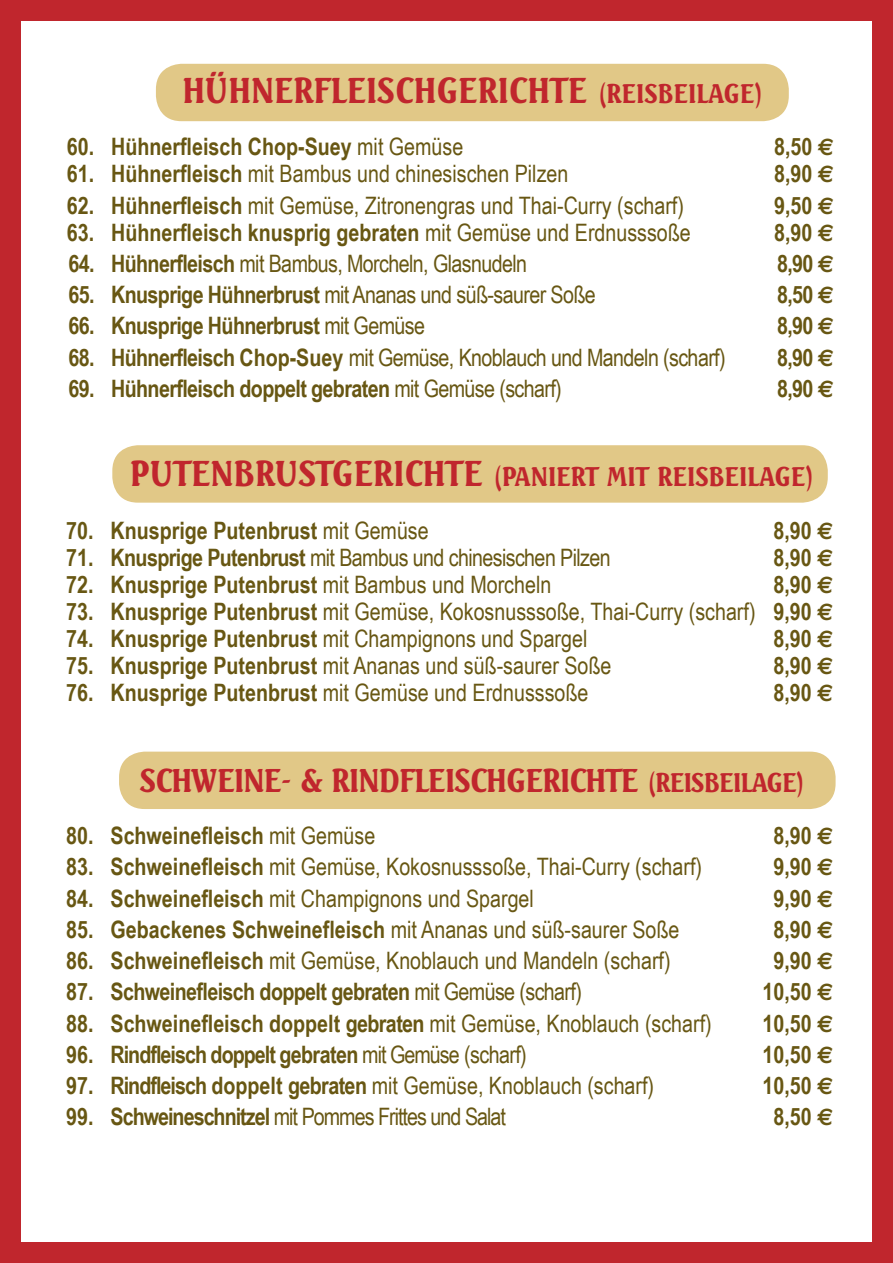
<style>
.page{position:relative;width:893px;height:1263px;background:#c0262d}
.page>*{position:absolute;margin:0;border:0;box-sizing:border-box;transform-origin:0 0}
.t1{font:700 36px "Seagull SB";color:#c0262d}
.t2{font:700 33px "Seagull SB";letter-spacing:-.025em;color:#c0262d}
.t3{font:700 27px "Seagull SB";color:#c0262d}
.t4{font:700 27px "Seagull SB";letter-spacing:-.025em;color:#c0262d}
.t5{font:24px "Arial Narrow";color:#685713}
.t6{font:700 24px "Arial Narrow";color:#685713}
.t7{font:24px "Arial Narrow";letter-spacing:-.025em;color:#685713}
.t8{font:700 24px "Arial Narrow";letter-spacing:-.025em;color:#685713}
.t9{font:700 24px "Arial Narrow";letter-spacing:-.04em;color:#685713}
.t10{font:24px "Arial Narrow";letter-spacing:-.04em;color:#685713}
.s1{font-size:27px}
.s2{font-weight:400}
.s3{font-family:"Euro Sans"}
.s4{font-weight:700}
.s5{font-size:36px}
.s6{font-family:"Euro Sans";font-weight:700}
</style>
<div class="page">
<div style="left:21px;top:21px;width:851px;height:1221px;background:#fff"></div>
<div style="left:112px;top:445px;width:716px;height:58px;background:#e1c887;border-radius:26px"></div>
<div style="left:156px;top:64px;width:633px;height:57px;background:#e1c887;border-radius:26px"></div>
<div style="left:119px;top:752px;width:717px;height:57px;background:#e1c887;border-radius:26px"></div>
<h1 class="t1" style="left:60px;top:70px;width:50px">H</h1>
<h1 class="t1" style="left:205px;top:70px;width:559px">ÜHNERFLEISCHGERICHTE <span class="s1">(REISBEILAGE)</span></h1>
<p class="t6" style="left:67px;top:133px;width:398px">60. Hühnerfleisch Chop-Suey <span class="s2">mit Gemüse</span></p>
<p class="t6" style="left:774px;top:133px;width:61px">8,50 <span class="s3">€</span></p>
<p class="t5" style="left:67px;top:160px;width:503px"><span class="s4">61. Hühnerfleisch</span> mit Bambus und chinesischen Pilzen</p>
<p class="t6" style="left:774px;top:160px;width:61px">8,90 <span class="s3">€</span></p>
<p class="t5" style="left:67px;top:192px;width:619px"><span class="s4">62. Hühnerfleisch</span> mit Gemüse, Zitronengras und Thai-Curry (scharf)</p>
<p class="t6" style="left:774px;top:191px;width:61px">9,50 <span class="s3">€</span></p>
<p class="t6" style="left:67px;top:218px;width:626px">63. Hühnerfleisch knusprig gebraten <span class="s2">mit Gemüse und Erdnusssoße</span></p>
<p class="t6" style="left:774px;top:218px;width:61px">8,90 <span class="s3">€</span></p>
<p class="t7" style="left:69px;top:250px;width:460px"><span class="s4">64. Hühnerfleisch</span> mit Bambus, Morcheln, Glasnudeln</p>
<p class="t6" style="left:777px;top:250px;width:58px">8,90 <span class="s3">€</span></p>
<p class="t7" style="left:69px;top:281px;width:529px"><span class="s4">65. Knusprige Hühnerbrust</span> mit Ananas und süß-saurer Soße</p>
<p class="t6" style="left:777px;top:281px;width:58px">8,50 <span class="s3">€</span></p>
<p class="t8" style="left:69px;top:312px;width:358px">66. Knusprige Hühnerbrust <span class="s2">mit Gemüse</span></p>
<p class="t6" style="left:777px;top:312px;width:58px">8,90 <span class="s3">€</span></p>
<p class="t7" style="left:69px;top:344px;width:659px"><span class="s4">68. Hühnerfleisch Chop-Suey</span> mit Gemüse, Knoblauch und Mandeln (scharf)</p>
<p class="t6" style="left:777px;top:343px;width:58px">8,90 <span class="s3">€</span></p>
<p class="t8" style="left:69px;top:375px;width:495px">69. Hühnerfleisch doppelt gebraten <span class="s2">mit Gemüse (scharf)</span></p>
<p class="t6" style="left:777px;top:375px;width:58px">8,90 <span class="s3">€</span></p>
<p class="t3" style="left:130px;top:461px;width:685px"><span class="s5">PUTENBRUSTGERICHTE</span> (PANIERT MIT REISBEILAGE)</p>
<p class="t6" style="left:66px;top:516px;width:364px">70. Knusprige Putenbrust <span class="s2">mit Gemüse</span></p>
<p class="t6" style="left:773px;top:516px;width:61px">8,90 <span class="s3">€</span></p>
<p class="t7" style="left:66px;top:543px;width:546px"><span class="s4">71. Knusprige Putenbrust</span> mit Bambus und chinesischen Pilzen</p>
<p class="t6" style="left:773px;top:543px;width:61px">8,90 <span class="s3">€</span></p>
<p class="t6" style="left:66px;top:570px;width:487px">72. Knusprige Putenbrust <span class="s2">mit Bambus und Morcheln</span></p>
<p class="t6" style="left:773px;top:570px;width:61px">8,90 <span class="s3">€</span></p>
<p class="t5" style="left:66px;top:597px;width:769px"><span class="s4">73. Knusprige Putenbrust</span> mit Gemüse, Kokosnusssoße, Thai-Curry (scharf) <span class="s4">9,90</span> <span class="s6">€</span></p>
<p class="t5" style="left:66px;top:624px;width:523px"><span class="s4">74. Knusprige Putenbrust</span> mit Champignons und Spargel</p>
<p class="t6" style="left:773px;top:624px;width:61px">8,90 <span class="s3">€</span></p>
<p class="t5" style="left:66px;top:651px;width:547px"><span class="s4">75. Knusprige Putenbrust</span> mit Ananas und süß-saurer Soße</p>
<p class="t6" style="left:773px;top:651px;width:61px">8,90 <span class="s3">€</span></p>
<p class="t5" style="left:66px;top:678px;width:524px"><span class="s4">76. Knusprige Putenbrust</span> mit Gemüse und Erdnusssoße</p>
<p class="t6" style="left:773px;top:678px;width:61px">8,90 <span class="s3">€</span></p>
<h2 class="t2" style="left:140px;top:761px;width:277px">SCHWEINE- &amp; RINDFLEISCHGE</h2>
<h2 class="t2" style="left:542px;top:761px;width:35px">RICHTE</h2>
<p class="t4" style="left:648px;top:767px;width:158px">(REISBEILAGE)</p>
<p class="t6" style="left:66px;top:822px;width:311px">80. Schweinefleisch <span class="s2">mit Gemüse</span></p>
<p class="t6" style="left:773px;top:822px;width:61px">8,90 <span class="s3">€</span></p>
<p class="t5" style="left:66px;top:853px;width:637px"><span class="s4">83. Schweinefleisch</span> mit Gemüse, Kokosnusssoße, Thai-Curry (scharf)</p>
<p class="t6" style="left:773px;top:853px;width:61px">9,90 <span class="s3">€</span></p>
<p class="t5" style="left:66px;top:884px;width:469px"><span class="s4">84. Schweinefleisch</span> mit Champignons und Spargel</p>
<p class="t6" style="left:773px;top:884px;width:61px">9,90 <span class="s3">€</span></p>
<p class="t6" style="left:66px;top:915px;width:615px">85. Gebackenes Schweinefleisch <span class="s2">mit Ananas und süß-saurer Soße</span></p>
<p class="t6" style="left:773px;top:915px;width:61px">8,90 <span class="s3">€</span></p>
<p class="t5" style="left:66px;top:947px;width:606px"><span class="s4">86. Schweinefleisch</span> mit Gemüse, Knoblauch und Mandeln (scharf)</p>
<p class="t6" style="left:773px;top:947px;width:61px">9,90 <span class="s3">€</span></p>
<p class="t8" style="left:66px;top:978px;width:517px">87. Schweinefleisch doppelt gebraten <span class="s2">mit Gemüse (scharf)</span></p>
<p class="t6" style="left:762px;top:978px;width:72px">10,50 <span class="s3">€</span></p>
<p class="t6" style="left:66px;top:1009px;width:647px">88. Schweinefleisch doppelt gebraten <span class="s2">mit Gemüse, Knoblauch (scharf)</span></p>
<p class="t6" style="left:762px;top:1009px;width:72px">10,50 <span class="s3">€</span></p>
<p class="t9" style="left:66px;top:1040px;width:462px">96. Rindfleisch doppelt gebraten <span class="s2">mit Gemüse (scharf)</span></p>
<p class="t6" style="left:762px;top:1040px;width:72px">10,50 <span class="s3">€</span></p>
<p class="t8" style="left:66px;top:1072px;width:589px">97. Rindfleisch doppelt gebraten <span class="s2">mit Gemüse, Knoblauch (scharf)</span></p>
<p class="t6" style="left:762px;top:1072px;width:72px">10,50 <span class="s3">€</span></p>
<p class="t10" style="left:66px;top:1103px;width:441px"><span class="s4">99. Schweineschnitzel</span> mit Pommes Frittes und Salat</p>
<p class="t6" style="left:773px;top:1103px;width:61px">8,50 <span class="s3">€</span></p>
</div>
